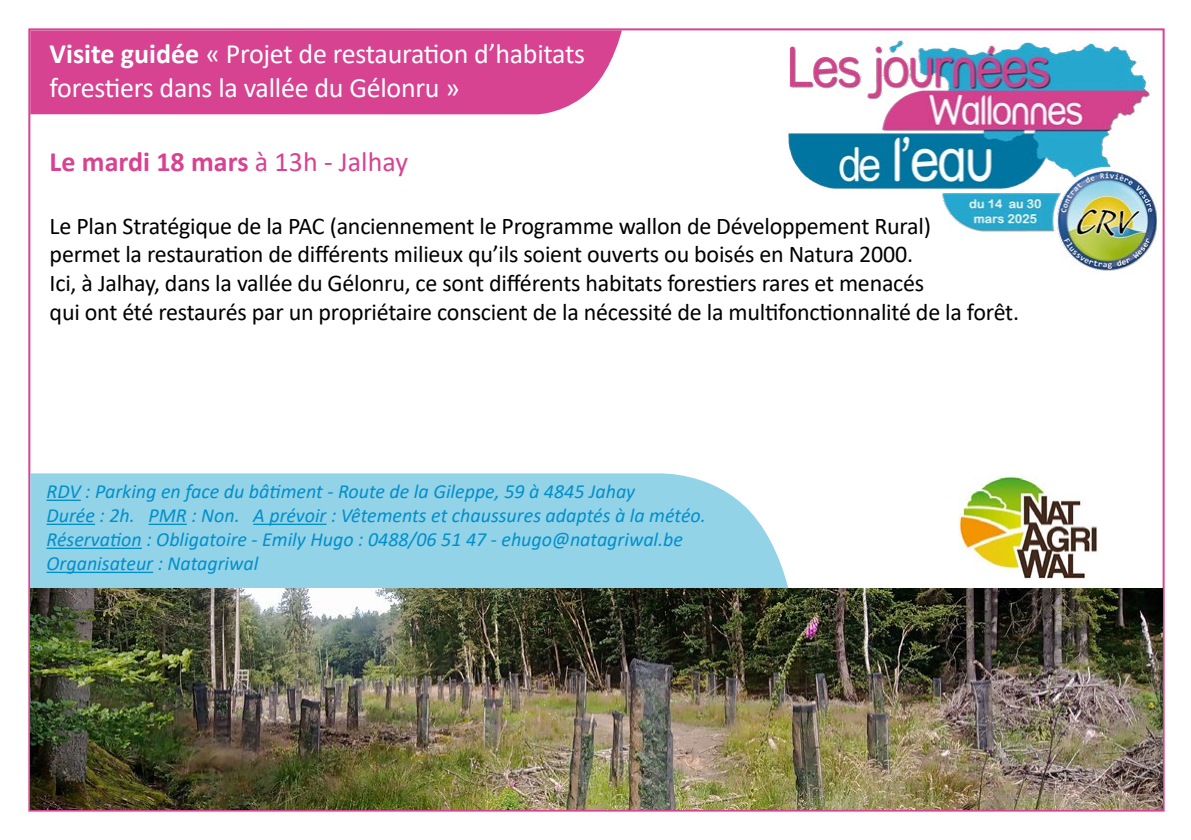
<style>
.page{position:relative;width:1191px;height:840px;background:#fff}
.page>*{position:absolute;margin:0;border:0;box-sizing:border-box;transform-origin:0 0}
.t1{font:28px/33.6px "Calibri";letter-spacing:-.01em;color:#fff}
.t2{font:700 28px "Calibri";color:#d74291}
.t3{font:24px/28.8px "Calibri";letter-spacing:-.01em;color:#000}
.t4{font:italic 20px/24px "Calibri";color:#008fcb}
.s1{font-weight:700}
.s2{font-weight:400}
</style>
<div class="page">
<img style="left:788px;top:40px;width:369px;height:231px">
<svg style="left:30px;top:471px;width:758px;height:116px;fill:#93d3e8"></svg>
<div style="left:30px;top:30px;width:592px;height:84px;background:#d74291"></div>
<img style="left:30px;top:587px;width:1132px;height:222px">
<hr style="left:46px;top:499px;width:35px;height:1px;background:#008fcb">
<hr style="left:46px;top:523px;width:49px;height:1px;background:#008fcb">
<hr style="left:148px;top:523px;width:39px;height:1px;background:#008fcb">
<hr style="left:253px;top:523px;width:73px;height:1px;background:#008fcb">
<hr style="left:46px;top:547px;width:96px;height:1px;background:#008fcb">
<hr style="left:46px;top:571px;width:107px;height:1px;background:#008fcb">
<img style="left:958px;top:475px;width:139px;height:104px">
<p class="t1" style="left:50px;top:36px;width:537px"><span class="s1">Visite guidée</span> « Projet de restauration d’habitats forestiers dans la vallée du Gélonru »</p>
<p class="t2" style="left:50px;top:142px;width:360px">Le mardi 18 mars <span class="s2">à 13h - Jalhay</span></p>
<p class="t3" style="left:50px;top:210px;width:971px">Le Plan Stratégique de la PAC (anciennement le Programme wallon de Développement Rural)<br>permet la restauration de différents milieux qu’ils soient ouverts ou boisés en Natura 2000.<br>Ici, à Jalhay, dans la vallée du Gélonru, ce sont différents habitats forestiers rares et menacés<br>qui ont été restaurés par un propriétaire conscient de la nécessité de la multifonctionnalité de la forêt.</p>
<p class="t4" style="left:46px;top:478px;width:661px">RDV : Parking en face du bâtiment - Route de la Gileppe, 59 à 4845 Jahay<br>Durée : 2h. PMR : Non. A prévoir : Vêtements et chaussures adaptés à la météo.<br>Réservation : Obligatoire - Emily Hugo : 0488/06 51 47 - ehugo@natagriwal.be Organisateur : Natagriwal</p>
</div>
